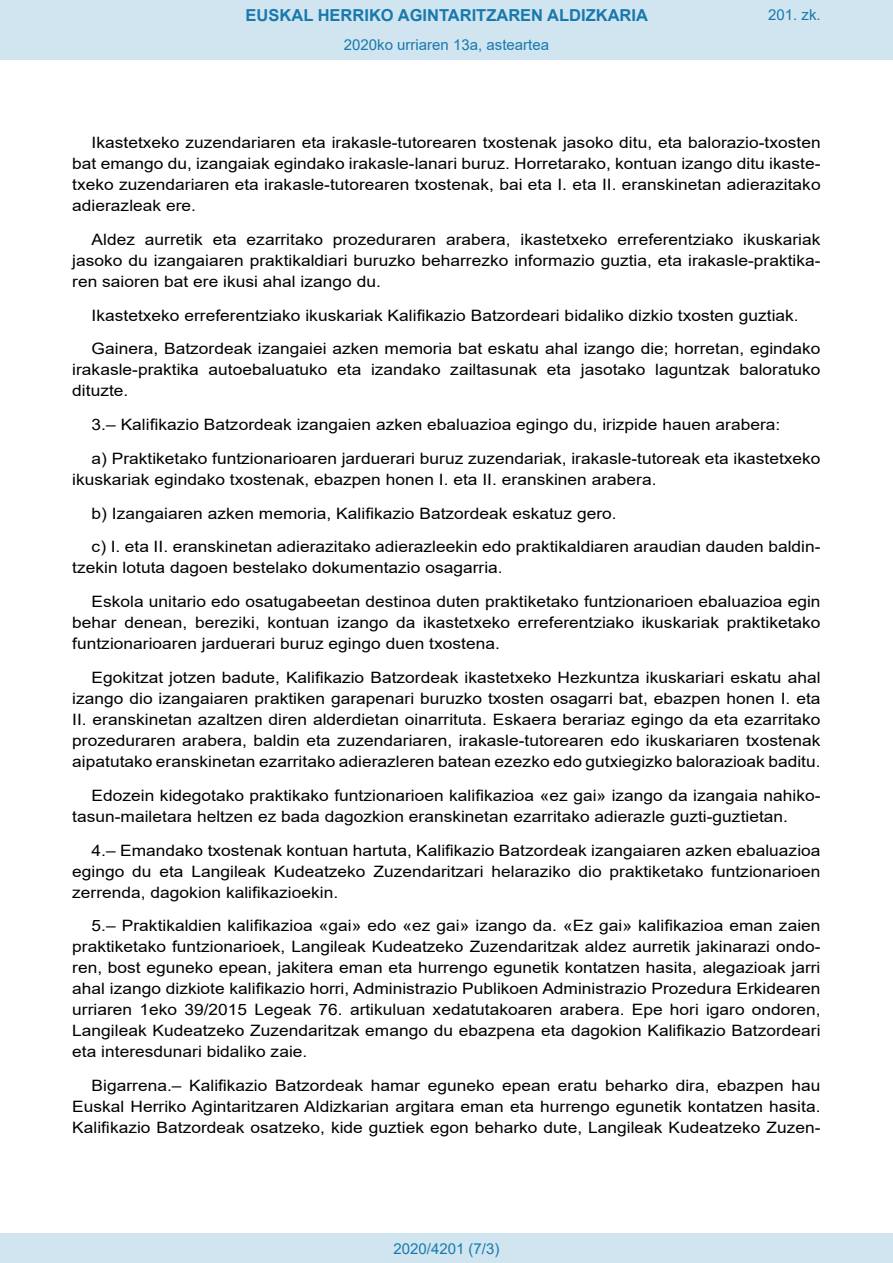
<style>
.page{position:relative;width:893px;height:1263px;background:#fff}
.page>*{position:absolute;margin:0;border:0;box-sizing:border-box;transform-origin:0 0}
.t1{font:700 16.5px "Arial";color:#1879ad}
.BOPVDetalle{font:15.6px/21px "Arial";color:#000;text-align:justify;scale:1.11 1}
.Paginacion_Centro{font:15px "Arial";color:#1879ad}
</style>
<div class="page">
<div style="left:0;top:0;width:893px;height:60px;background:#d0e5f0"></div>
<div style="left:0;top:1233px;width:893px;height:30px;background:#d0e5f0"></div>
<p class="t1" style="left:246px;top:3px;width:404px">EUSKAL HERRIKO AGINTARITZAREN ALDIZKARIA</p>
<p class="Paginacion_Centro" style="left:344px;top:35px;width:207px">2020ko urriaren 13a, asteartea</p>
<p class="Paginacion_Centro" style="left:768px;top:5px;width:54px">201. zk.</p>
<p class="BOPVDetalle" style="left:72px;top:132px;width:676px;text-indent:19px">Ikastetxeko zuzendariaren eta irakasle-tutorearen txostenak jasoko ditu, eta balorazio-txosten bat emango du, izangaiak egindako irakasle-lanari buruz. Horretarako, kontuan izango ditu ikaste&shy;txeko zuzendariaren eta irakasle-tutorearen txostenak, bai eta I. eta II. eranskinetan adierazitako adierazleak ere.</p>
<p class="BOPVDetalle" style="left:72px;top:229px;width:676px;text-indent:19px">Aldez aurretik eta ezarritako prozeduraren arabera, ikastetxeko erreferentziako ikuskariak jasoko du izangaiaren praktikaldiari buruzko beharrezko informazio guztia, eta irakasle-praktika&shy;ren saioren bat ere ikusi ahal izango du.</p>
<p class="BOPVDetalle" style="left:92px;top:305px;width:638px">Ikastetxeko erreferentziako ikuskariak Kalifikazio Batzordeari bidaliko dizkio txosten guztiak.</p>
<p class="BOPVDetalle" style="left:72px;top:338px;width:676px;text-indent:19px">Gainera, Batzordeak izangaiei azken memoria bat eskatu ahal izango die; horretan, egindako irakasle-praktika autoebaluatuko eta izandako zailtasunak eta jasotako laguntzak baloratuko dituzte.</p>
<p class="BOPVDetalle" style="left:92px;top:414px;width:622px">3.– Kalifikazio Batzordeak izangaien azken ebaluazioa egingo du, irizpide hauen arabera:</p>
<p class="BOPVDetalle" style="left:72px;top:448px;width:676px;text-indent:19px">a) Praktiketako funtzionarioaren jarduerari buruz zuzendariak, irakasle-tutoreak eta ikastetxeko ikuskariak egindako txostenak, ebazpen honen I. eta II. eranskinen arabera.</p>
<p class="BOPVDetalle" style="left:92px;top:503px;width:475px">b) Izangaiaren azken memoria, Kalifikazio Batzordeak eskatuz gero.</p>
<p class="BOPVDetalle" style="left:72px;top:536px;width:676px;text-indent:19px">c) I. eta II. eranskinetan adierazitako adierazleekin edo praktikaldiaren araudian dauden baldin&shy;tzekin lotuta dagoen bestelako dokumentazio osagarria.</p>
<p class="BOPVDetalle" style="left:72px;top:591px;width:676px;text-indent:19px">Eskola unitario edo osatugabeetan destinoa duten praktiketako funtzionarioen ebaluazioa egin behar denean, bereziki, kontuan izango da ikastetxeko erreferentziako ikuskariak praktiketako funtzionarioaren jarduerari buruz egingo duen txostena.</p>
<p class="BOPVDetalle" style="left:72px;top:667px;width:676px;text-indent:19px">Egokitzat jotzen badute, Kalifikazio Batzordeak ikastetxeko Hezkuntza ikuskariari eskatu ahal izango dio izangaiaren praktiken garapenari buruzko txosten osagarri bat, ebazpen honen I. eta II. eranskinetan azaltzen diren alderdietan oinarrituta. Eskaera berariaz egingo da eta ezarritako prozeduraren arabera, baldin eta zuzendariaren, irakasle-tutorearen edo ikuskariaren txostenak aipatutako eranskinetan ezarritako adierazleren batean ezezko edo gutxiegizko balorazioak baditu.</p>
<p class="BOPVDetalle" style="left:72px;top:785px;width:676px;text-indent:19px">Edozein kidegotako praktikako funtzionarioen kalifikazioa «ez gai» izango da izangaia nahiko&shy;tasun-mailetara heltzen ez bada dagozkion eranskinetan ezarritako adierazle guzti-guztietan.</p>
<p class="BOPVDetalle" style="left:72px;top:839px;width:676px;text-indent:19px">4.– Emandako txostenak kontuan hartuta, Kalifikazio Batzordeak izangaiaren azken ebaluazioa egingo du eta Langileak Kudeatzeko Zuzendaritzari helaraziko dio praktiketako funtzionarioen zerrenda, dagokion kalifikazioekin.</p>
<p class="BOPVDetalle" style="left:72px;top:915px;width:676px;text-indent:19px">5.– Praktikaldien kalifikazioa «gai» edo «ez gai» izango da. «Ez gai» kalifikazioa eman zaien praktiketako funtzionarioek, Langileak Kudeatzeko Zuzendaritzak aldez aurretik jakinarazi ondo&shy;ren, bost eguneko epean, jakitera eman eta hurrengo egunetik kontatzen hasita, alegazioak jarri ahal izango dizkiote kalifikazio horri, Administrazio Publikoen Administrazio Prozedura Erkidearen urriaren 1eko 39/2015 Legeak 76. artikuluan xedatutakoaren arabera. Epe hori igaro ondoren, Langileak Kudeatzeko Zuzendaritzak emango du ebazpena eta dagokion Kalifikazio Batzordeari eta interesdunari bidaliko zaie.</p>
<p class="BOPVDetalle" style="left:72px;top:1075px;width:676px;text-indent:19px">Bigarrena.– Kalifikazio Batzordeak hamar eguneko epean eratu beharko dira, ebazpen hau Euskal Herriko Agintaritzaren Aldizkarian argitara eman eta hurrengo egunetik kontatzen hasita.<br>Kalifikazio Batzordeak osatzeko, kide guztiek egon beharko dute, Langileak Kudeatzeko Zuzen-</p>
<p class="Paginacion_Centro" style="left:393px;top:1238px;width:107px">2020/4201 (7/3)</p>
</div>
